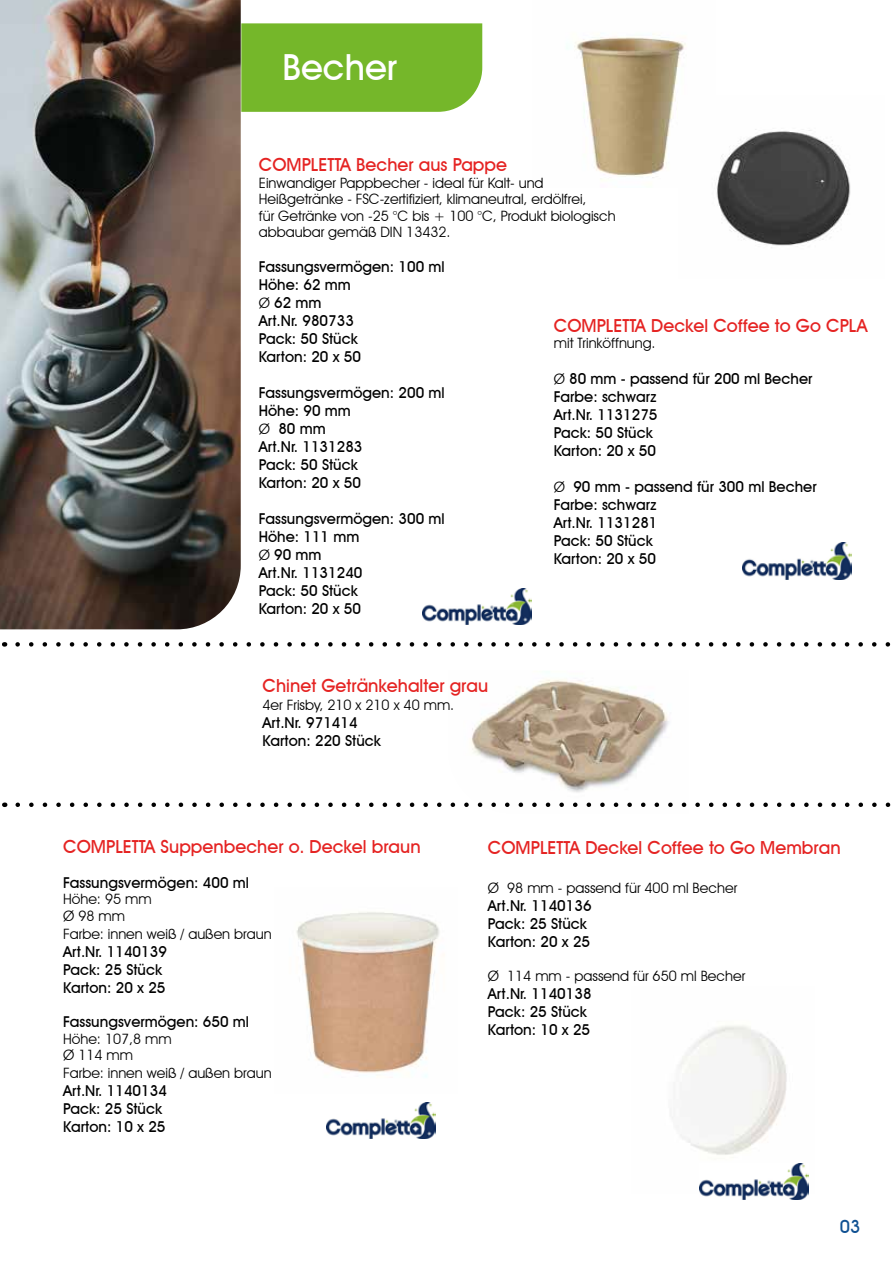
<style>
.page{position:relative;width:893px;height:1263px;background:#fff}
.page>*{position:absolute;margin:0;border:0;box-sizing:border-box;transform-origin:0 0}
.t1{font:500 36px "Avant Garde IT Cby BT";color:#fff}
.t2{font:500 18px "Avant Garde IT Cby BT";color:#e52322}
.t3{font:500 18px "Avant Garde IT Cby BT";color:#105192}
.t4{font:500 15px/18px "Avant Garde IT Cby BT";color:#000}
.t5{font:14.25px/16.5px "Avant Garde IT Cby BT";color:#000}
.s1{font-weight:400;font-size:14.25px}
</style>
<div class="page">
<img style="left:672px;top:1025px;width:137px;height:168px">
<img style="left:296px;top:912px;width:144px;height:165px">
<img style="left:567px;top:34px;width:119px;height:146px">
<div style="left:241px;top:23px;width:241px;height:89px;background:#75b72a"></div>
<img style="left:743px;top:543px;width:109px;height:36px">
<img style="left:326px;top:1102px;width:109px;height:37px">
<img style="left:699px;top:1163px;width:109px;height:37px">
<img style="left:0;top:0;width:241px;height:629px">
<img style="left:678px;top:96px;width:173px;height:152px">
<img style="left:423px;top:588px;width:109px;height:37px">
<img style="left:470px;top:679px;width:199px;height:114px">
<svg style="left:18px;top:802px;width:873px;height:5px"></svg>
<svg style="left:18px;top:642px;width:873px;height:5px"></svg>
<h1 class="t1" style="left:283px;top:46px;width:116px">Becher</h1>
<p class="t2" style="left:259px;top:154px;width:250px">COMPLETTA Becher aus Pappe</p>
<p class="t5" style="left:259px;top:174px;width:358px">Einwandiger Pappbecher - ideal für Kalt- und Heißgetränke - FSC-zertifiziert, klimaneutral, erdölfrei,<br>für Getränke von -25 °C bis + 100 °C, Produkt biologisch abbaubar gemäß DIN 13432.</p>
<p class="t4" style="left:259px;top:257px;width:187px">Fassungsvermögen: 100 ml<br>Höhe: 62 mm<br><span class="s1">Ø</span> 62 mm<br>Art.Nr. 980733<br>Pack: 50 Stück<br>Karton: 20 x 50</p>
<p class="t4" style="left:259px;top:383px;width:187px">Fassungsvermögen: 200 ml<br>Höhe: 90 mm<br><span class="s1">Ø</span> 80 mm<br>Art.Nr. 1131283<br>Pack: 50 Stück<br>Karton: 20 x 50</p>
<p class="t4" style="left:259px;top:509px;width:187px">Fassungsvermögen: 300 ml<br>Höhe: 111 mm<br><span class="s1">Ø</span> 90 mm<br>Art.Nr. 1131240<br>Pack: 50 Stück<br>Karton: 20 x 50</p>
<p class="t2" style="left:554px;top:314px;width:315px">COMPLETTA Deckel Coffee to Go CPLA</p>
<p class="t5" style="left:554px;top:335px;width:103px">mit Trinköffnung.</p>
<p class="t4" style="left:554px;top:370px;width:260px"><span class="s1">Ø</span> 80 mm - passend für 200 ml Becher<br>Farbe: schwarz<br>Art.Nr. 1131275<br>Pack: 50 Stück<br>Karton: 20 x 50</p>
<p class="t4" style="left:554px;top:478px;width:264px"><span class="s1">Ø</span> 90 mm - passend für 300 ml Becher<br>Farbe: schwarz<br>Art.Nr. 1131281<br>Pack: 50 Stück<br>Karton: 20 x 50</p>
<p class="t2" style="left:263px;top:675px;width:227px">Chinet Getränkehalter grau</p>
<p class="t5" style="left:263px;top:696px;width:193px">4er Frisby, 210 x 210 x 40 mm.</p>
<p class="t4" style="left:263px;top:713px;width:120px">Art.Nr. 971414<br>Karton: 220 Stück</p>
<p class="t2" style="left:63px;top:836px;width:359px">COMPLETTA Suppenbecher o. Deckel braun</p>
<p class="t4" style="left:63px;top:873px;width:187px">Fassungsvermögen: 400 ml</p>
<p class="t5" style="left:63px;top:891px;width:90px">Höhe: 95 mm<br>Ø 98 mm</p>
<p class="t5" style="left:63px;top:925px;width:210px">Farbe: innen weiß / außen braun</p>
<p class="t4" style="left:63px;top:942px;width:105px">Art.Nr. 1140139<br>Pack: 25 Stück<br>Karton: 20 x 25</p>
<p class="t4" style="left:63px;top:1013px;width:187px">Fassungsvermögen: 650 ml</p>
<p class="t5" style="left:63px;top:1030px;width:110px">Höhe: 107,8 mm<br>Ø 114 mm</p>
<p class="t5" style="left:63px;top:1065px;width:210px">Farbe: innen weiß / außen braun</p>
<p class="t4" style="left:63px;top:1082px;width:105px">Art.Nr. 1140134<br>Pack: 25 Stück<br>Karton: 10 x 25</p>
<p class="t2" style="left:488px;top:837px;width:354px">COMPLETTA Deckel Coffee to Go Membran</p>
<p class="t5" style="left:488px;top:879px;width:251px">Ø 98 mm - passend für 400 ml Becher</p>
<p class="t4" style="left:488px;top:896px;width:105px">Art.Nr. 1140136<br>Pack: 25 Stück<br>Karton: 20 x 25</p>
<p class="t5" style="left:488px;top:967px;width:259px">Ø 114 mm - passend für 650 ml Becher</p>
<p class="t4" style="left:488px;top:984px;width:105px">Art.Nr. 1140138<br>Pack: 25 Stück<br>Karton: 10 x 25</p>
<p class="t3" style="left:840px;top:1216px;width:22px">03</p>
</div>
